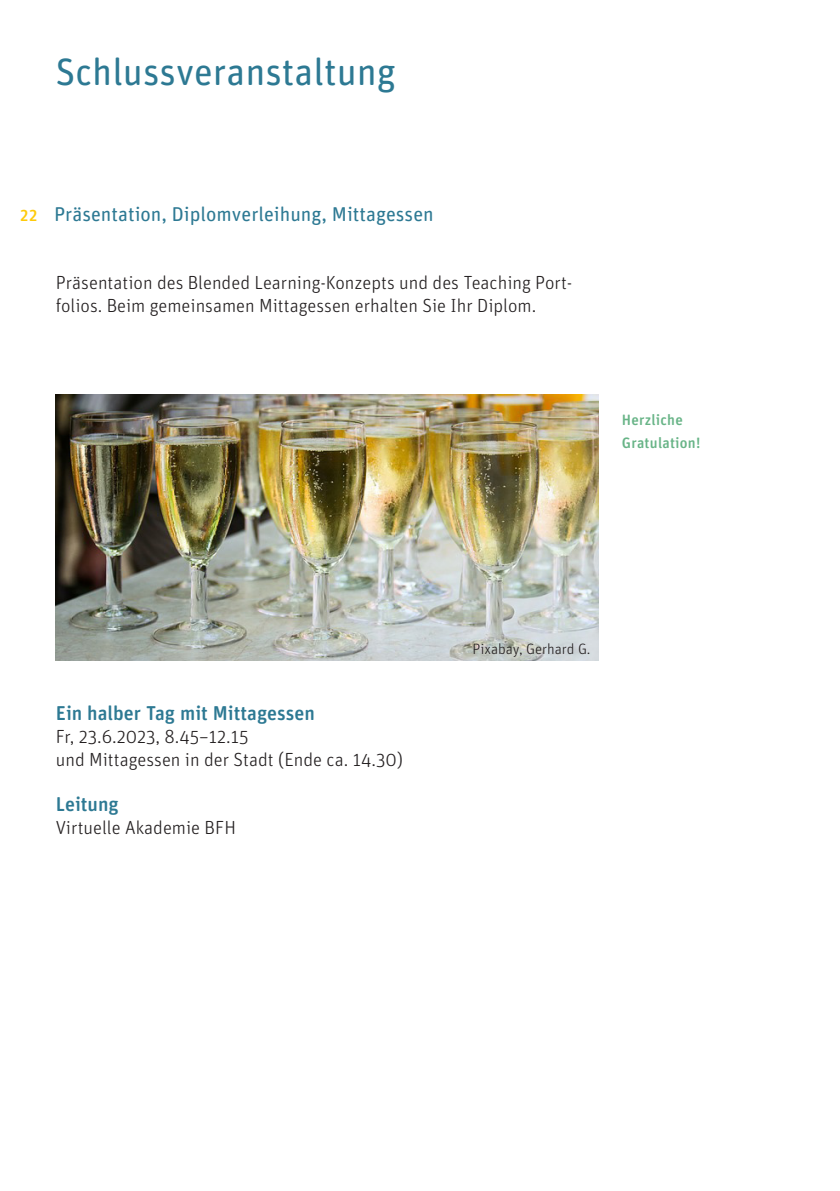
<style>
.page{position:relative;width:840px;height:1191px;background:#fff}
.page>*{position:absolute;margin:0;border:0;box-sizing:border-box;transform-origin:0 0}
.Haupttitel{font:38px "Unit Rounded Pro";color:#2d7993}
.Teaser{font:20px "Unit Rounded Pro";color:#2d7993}
.Untertitel{font:500 20px "Unit Rounded Pro";color:#2d7993}
.Fliesstext{font:300 19px/22.6px "Unit Rounded Pro";color:#231f20}
.t1{font:500 16px "Unit Rounded Pro";color:#feca0a}
.Marginaltext{font:500 15px "Unit Rounded Pro";letter-spacing:.015em;color:#68b487}
.Fliesstext-2{font:300 15px "Unit Rounded Pro";color:#231f20}
</style>
<div class="page">
<img style="left:55px;top:395px;width:543px;height:265px">
<p class="Haupttitel" style="left:55px;top:46px;width:342px">Schlussveranstaltung</p>
<p class="t1" style="left:20px;top:204px;width:19px">22</p>
<p class="Teaser" style="left:54px;top:200px;width:381px">Präsentation, Diplomverleihung, Mittagessen</p>
<p class="Fliesstext" style="left:56px;top:271px;width:517px">Präsentation des Blended Learning-Konzepts und des Teaching Port&shy;folios. Beim gemeinsamen Mittagessen erhalten Sie Ihr Diplom.</p>
<p class="Marginaltext" style="left:621px;top:409px;width:62px">Herzliche</p>
<p class="Marginaltext" style="left:621px;top:432px;width:80px">Gratulation!</p>
<p class="Untertitel" style="left:56px;top:699px;width:260px">Ein halber Tag mit Mittagessen</p>
<p class="Fliesstext" style="left:56px;top:724px;width:194px">Fr, 23.6.2023, 8.45–12.15</p>
<p class="Fliesstext" style="left:56px;top:747px;width:348px">und Mittagessen in der Stadt (Ende ca. 14.30)</p>
<p class="Untertitel" style="left:56px;top:790px;width:64px">Leitung</p>
<p class="Fliesstext" style="left:56px;top:815px;width:181px">Virtuelle Akademie BFH</p>
<p class="Fliesstext-2" style="left:472px;top:639px;width:119px">Pixabay, Gerhard G.</p>
</div>
